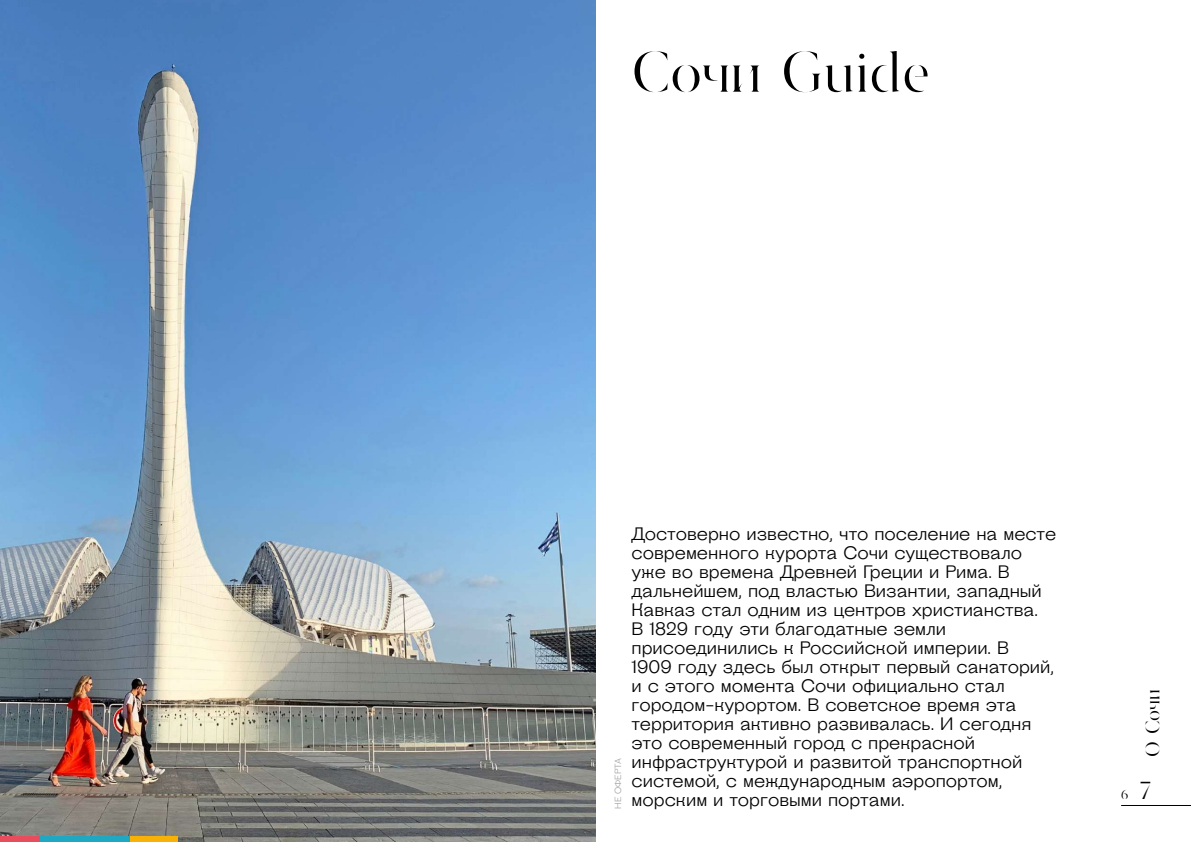
<style>
.page{position:relative;width:1191px;height:842px;background:#fff}
.page>*{position:absolute;margin:0;border:0;box-sizing:border-box;transform-origin:0 0}
.t1{font:60px "Dryhten";color:#000}
.t2{font:20.8px "Dryhten";color:#000}
.t3{font:18px/19px "Steinbeck";color:#000}
.t4{font:14px "Dryhten";color:#000}
.t5{font:9px "Steinbeck";color:#a3a4a6}
.s1{font-size:26px}
</style>
<div class="page">
<img style="left:0;top:0;width:595px;height:842px">
<div style="left:0;top:836px;width:41px;height:6px;background:#e74d5d"></div>
<div style="left:40px;top:836px;width:91px;height:6px;background:#20a8c2"></div>
<div style="left:130px;top:836px;width:48px;height:6px;background:#f8b106"></div>
<hr style="left:1121px;top:805px;width:70px;height:1px;background:#000">
<h1 class="t1" style="left:631px;top:39px;width:300px">Сочи Guide</h1>
<p class="t5" style="left:612px;top:809px;width:53px;rotate:-90deg">НЕ ОФЕРТА</p>
<p class="t3" style="left:631px;top:524px;width:426px">Достоверно известно, что поселение на месте современного курорта Сочи существовало уже во времена Древней Греции и Рима. В дальнейшем, под властью Византии, западный Кавказ стал одним из центров христианства.<br>В 1829 году эти благодатные земли присоединились к Российской империи. В<br>1909 году здесь был открыт первый санаторий, и с этого момента Сочи официально стал городом-курортом. В советское время эта территория активно развивалась. И сегодня это современный город с прекрасной инфраструктурой и развитой транспортной системой, с международным аэропортом,</p>
<p class="t3" style="left:631px;top:790px;width:274px">морским и торговыми портами.</p>
<p class="t2" style="left:1141px;top:757px;width:69px;rotate:-90deg">О Сочи</p>
<p class="t4" style="left:1120px;top:787px;width:32px">6 <span class="s1">7</span></p>
</div>
